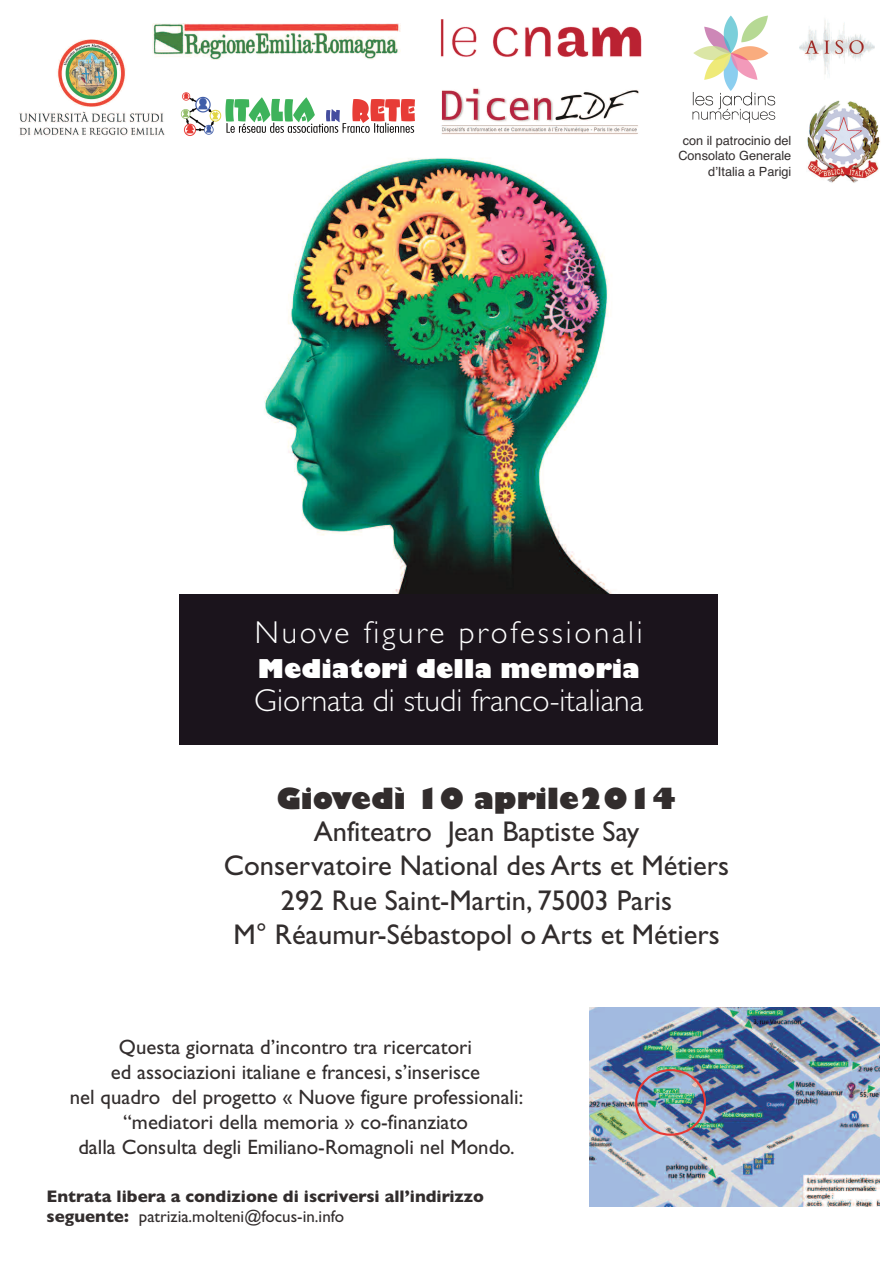
<style>
.page{position:relative;width:893px;height:1263px;background:#fff}
.page>*{position:absolute;margin:0;border:0;box-sizing:border-box;transform-origin:0 0}
.t1{font:300 31.8px "Gill Sans";color:#fff}
.t2{font:300 31.8px "Gill Sans";letter-spacing:.09em;color:#fff}
.t3{font:28.5px/34.3px "Gill Sans";color:#322d2d;text-align:center}
.t4{font:800 28.5px "Gill Sans";color:#322d2d}
.t5{font:800 25.35px "Gill Sans";color:#fff}
.t6{font:20.85px/25px "Gill Sans";color:#322d2d;text-align:center}
.t7{font:700 16.95px/20.2px "Gill Sans";color:#322d2d}
.t8{font:12.75px/15.3px "Helvetica";color:#322d2d;text-align:right}
.s1{font-weight:400}
</style>
<div class="page">
<img style="left:264px;top:158px;width:348px;height:436px">
<img style="left:800px;top:20px;width:74px;height:56px">
<img style="left:19px;top:39px;width:146px;height:97px">
<img style="left:180px;top:92px;width:235px;height:44px">
<img style="left:440px;top:19px;width:202px;height:38px">
<img style="left:441px;top:88px;width:198px;height:47px">
<img style="left:807px;top:100px;width:73px;height:83px">
<img style="left:692px;top:15px;width:84px;height:108px">
<div style="left:179px;top:594px;width:539px;height:151px;background:#1b141c"></div>
<img style="left:589px;top:1007px;width:290px;height:199px">
<img style="left:635px;top:1069px;width:71px;height:67px">
<div style="left:152px;top:15px;width:249px;height:53px;background:#fff"></div>
<img style="left:152px;top:24px;width:249px;height:36px">
<p class="t8" style="left:678px;top:133px;width:114px">con il patrocinio del<br>Consolato Generale d’Italia a Parigi</p>
<h1 class="t2" style="left:255px;top:620px;width:390px">Nuove figure professionali</h1>
<p class="t5" style="left:258px;top:655px;width:384px">Mediatori della memoria</p>
<h1 class="t1" style="left:254px;top:688px;width:391px">Giornata di studi franco-italiana</h1>
<h2 class="t4" style="left:276px;top:782px;width:402px">Giovedì 10 aprile2014</h2>
<h2 class="t3" style="left:224px;top:817px;width:507px">Anfiteatro Jean Baptiste Say<br>Conservatoire National des Arts et Métiers 292 Rue Saint-Martin, 75003 Paris<br>M° Réaumur-Sébastopol o Arts et Métiers</h2>
<p class="t6" style="left:70px;top:1036px;width:455px">Questa giornata d’incontro tra ricercatori<br>ed associazioni italiane e francesi, s’inserisce<br>nel quadro del progetto « Nuove figure professionali: “mediatori della memoria » co-finanziato<br>dalla Consulta degli Emiliano-Romagnoli nel Mondo.</p>
<p class="t7" style="left:47px;top:1185px;width:439px">Entrata libera a condizione di iscriversi all’indirizzo seguente: <span class="s1">patrizia.molteni@focus-in.info</span></p>
</div>
